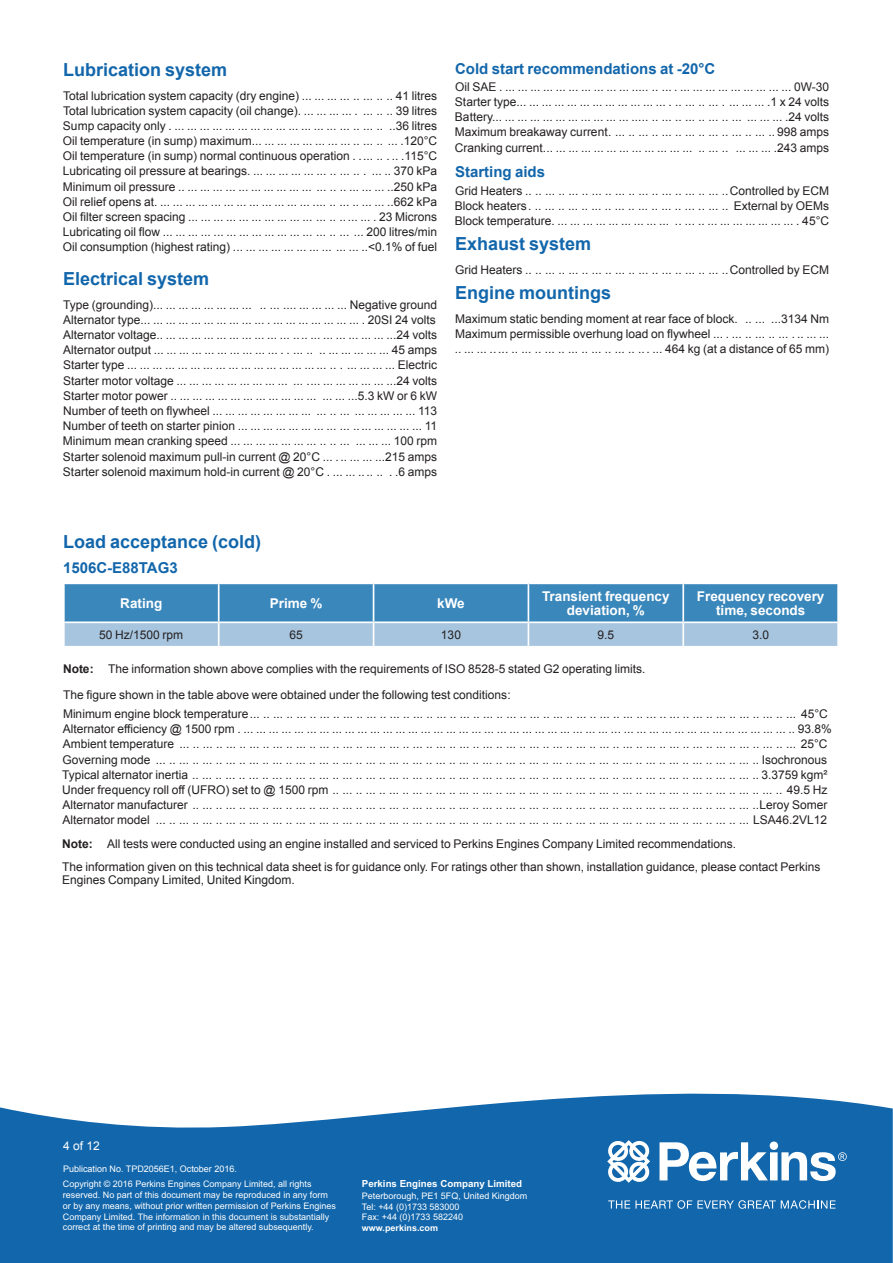
<style>
.page{position:relative;width:893px;height:1263px;background:#fff}
.page>*{position:absolute;margin:0;border:0;box-sizing:border-box;transform-origin:0 0}
.t1{font:700 18px "Arial";color:#1266ab}
.t2{font:700 15px "Arial";color:#1266ab}
.t3{font:700 13.5px/13.5px "Arial";color:#fff;text-align:center}
.t4{font:12px/15.1px "Arial";color:#231f20}
.t5{font:12px "Arial";color:#fff}
.t6{font:700 9.75px "Arial";color:#fff}
.t7{font:9px/10.8px "Arial";color:#fff}
.t8{font:700 9px "Arial";color:#fff}
.s1{font-weight:700}
</style>
<div class="page">
<svg style="left:0;top:1093px;width:893px;height:170px;background:#2a75b3"></svg>
<svg style="left:608px;top:1200px;width:227px;height:9px;background:#518fc1"></svg>
<svg style="left:607px;top:1140px;width:43px;height:43px"></svg>
<svg style="left:659px;top:1141px;width:188px;height:40px"></svg>
<svg style="left:64px;top:584px;width:773px;height:62px;background:#659fc9"></svg>
<hr style="left:682px;top:623px;width:2px;height:23px;background:#fff">
<hr style="left:63px;top:621px;width:156px;height:2px;background:#fff">
<hr style="left:219px;top:621px;width:155px;height:2px;background:#fff">
<hr style="left:374px;top:621px;width:154px;height:2px;background:#fff">
<hr style="left:528px;top:621px;width:155px;height:2px;background:#fff">
<hr style="left:683px;top:621px;width:156px;height:2px;background:#fff">
<hr style="left:63px;top:584px;width:2px;height:37px;background:#fff">
<hr style="left:218px;top:584px;width:2px;height:37px;background:#fff">
<hr style="left:373px;top:584px;width:1px;height:37px;background:#fff">
<hr style="left:528px;top:584px;width:1px;height:37px;background:#fff">
<hr style="left:682px;top:584px;width:2px;height:37px;background:#fff">
<h1 class="t1" style="left:63px;top:59px;width:166px">Lubrication system</h1>
<p class="t4" style="left:63px;top:88px;width:376px;text-align:justify">Total lubrication system capacity (dry engine) ... ... ... ... .. .. . .. .. 41 litres Total lubrication system capacity (oil change). ... ... ... ... . .. . . . .. 39 litres Sump capacity only . ... ... ... ... ... ... ... ... ... ... ... ... ... .. . . . .. . . . ..36 litres Oil temperature (in sump) maximum... ... ... ... ... ... ... ... .. .. . .. ... .120°C Oil temperature (in sump) normal continuous operation . ... . . . . .. .115°C Lubricating oil pressure at bearings. ... ... ... ... ... .. . . . .. . . . . ... .. 370 kPa Minimum oil pressure .. ... ... ... ... ... ... ... ... ... ... .. . . . .. ... ... ... ..250 kPa Oil relief opens at. ... ... ... ... ... ... ... ... ... ... ... ... ... . . . .. .. ... ... ..662 kPa Oil filter screen spacing ... ... ... ... ... ... ... ... ... ... . ....</p>
<p class="t4" style="left:340px;top:209px;width:99px">. ... ... . 23 Microns</p>
<p class="t4" style="left:63px;top:224px;width:376px;text-align:right">. . ... 200 litres/min<br>Oil consumption (highest rating) ... ... ... ... ... ... ... ... ... ... ..&lt;0.1% of fuel</p>
<h1 class="t1" style="left:63px;top:269px;width:148px">Electrical system</h1>
<p class="t4" style="left:63px;top:297px;width:376px;text-align:justify">Type (grounding)... ... ... ... ... ... ... ... . . . .. .... ... ... ... ... Negative ground Alternator type... ... ... ... ... ... ... ... ... ... . ... ... ... ... ... ... ... . 20SI 24 volts Alternator voltage.. ... ... ... ... ... ... ... ... ... ... .... ... ... ... ... ... ... ...24 volts Alternator output ... ... ... ... ... ... ... ... ... ... . .. .. ... .. ... ... ... ... ... 45 amps Starter type ... ... ... ... ... ... ... ... ... ... ... ... ... ... ... .. . . . . ... ... ... ... Electric Starter motor voltage ... ... ... ... ... ... ... ... ... .. . .... ... ... ... ... ... ...24 volts Starter motor power .. ... ... ... ... ... ... ... ... ... ... ... ... ... ...5.3 kW or 6 kW Number of teeth on flywheel ... ... ... ... ... ... ... ... .. . . . .. . ... ... ... ... ... 113<br>Number of teeth on starter pinion ... ... ... ... ... ... ... ... .. . . ... ... ... ... ... 11<br>Minimum mean cranking speed ... ... ... ... ... ... ... . . . . .. . ... ... ... 100 rpm Starter solenoid maximum pull-in current @ 20°C ... . .. ... ... ...215 amps Starter solenoid maximum hold-in current @ 20°C . ... ... ... . . . . .6 amps</p>
<p class="t4" style="left:63px;top:224px;width:261px">Lubricating oil flow ... ... ... ... ... ... ... ... ... ... ... ... . ....</p>
<p class="t2" style="left:455px;top:60px;width:262px">Cold start recommendations at -20°C</p>
<p class="t4" style="left:455px;top:79px;width:376px">Oil SAE . ... ... ... ... ... ... ... ... ... ... .... . . . .. . ... ... ... ... ... ... ... ... ... 0W-30<br>Starter type... ... ... ... ... ... ... ... ... ... ... ... ....</p>
<p class="t4" style="left:688px;top:94px;width:8px">.....</p>
<p class="t4" style="left:455px;top:94px;width:376px;text-align:justify;text-indent:257px">... ... ... ... .1 x 24 volts Battery... ... ... ... ... ... ... ... ... ... ... .... . . . .. . . . .. . . . .. . . . .. ... ... ... .24 volts Maximum breakaway current.. .. ... .. ... .. ... .. ... .. ... .. ... .. .. 998 amps Cranking current... ... ... ... ... ... ... ... ... ... ... ... . . . .. . . ... ... ... .243 amps</p>
<p class="t2" style="left:455px;top:164px;width:92px">Starting aids</p>
<p class="t4" style="left:455px;top:183px;width:376px">Grid Heaters . . . . .. . . . .. . . . .. . . . .. . . . .. . . . .. . . . .. . . . .. . . Controlled by ECM<br>Block heaters....</p>
<p class="t4" style="left:548px;top:198px;width:8px">.....</p>
<p class="t4" style="left:572px;top:198px;width:8px">.....</p>
<p class="t4" style="left:595px;top:198px;width:8px">.....</p>
<p class="t4" style="left:618px;top:198px;width:8px">.....</p>
<p class="t4" style="left:642px;top:198px;width:8px">.....</p>
<p class="t4" style="left:665px;top:198px;width:8px">.....</p>
<p class="t4" style="left:688px;top:198px;width:8px">.....</p>
<p class="t4" style="left:712px;top:198px;width:7px">.....</p>
<p class="t4" style="left:455px;top:198px;width:376px;text-align:right">External by OEMs<br>Block temperature. ... ... ... ... ... ... ... ... ... . . . .. . ... ... ... ... ... ... ... . 45°C</p>
<h1 class="t1" style="left:455px;top:234px;width:138px">Exhaust system</h1>
<p class="t4" style="left:455px;top:262px;width:376px">Grid Heaters . . . . .. . . . .. . . . .. . . . .. . . . .. . . . .. . . . .. . . . .. . . Controlled by ECM</p>
<h1 class="t1" style="left:455px;top:283px;width:158px">Engine mountings</h1>
<p class="t4" style="left:455px;top:311px;width:376px;text-align:justify">Maximum static bending moment at rear face of block. . . . .. ...3134 Nm Maximum permissible overhung load on flywheel ... . .. . . . .. . . . .. . . .. ... ... .. ... ... .. .. . . . .. . . . .. . . . .. . . . .. . . . .. . . . ... ... 464 kg (at a distance of 65 mm)</p>
<h1 class="t1" style="left:63px;top:531px;width:200px">Load acceptance (cold)</h1>
<p class="t2" style="left:63px;top:559px;width:116px">1506C-E88TAG3</p>
<p class="t3" style="left:120px;top:596px;width:43px">Rating</p>
<p class="t3" style="left:270px;top:596px;width:54px">Prime %</p>
<p class="t3" style="left:437px;top:596px;width:29px">kWe</p>
<p class="t3" style="left:542px;top:589px;width:129px">Transient frequency deviation, %</p>
<p class="t3" style="left:697px;top:589px;width:129px">Frequency recovery time, seconds</p>
<p class="t4" style="left:99px;top:627px;width:86px">50 Hz/1500 rpm</p>
<p class="t4" style="left:289px;top:627px;width:15px">65</p>
<p class="t4" style="left:441px;top:627px;width:22px">130</p>
<p class="t4" style="left:597px;top:627px;width:18px">9.5</p>
<p class="t4" style="left:752px;top:627px;width:18px">3.0</p>
<p class="t4" style="left:63px;top:656px;width:584px;line-height:25.7px"><span class="s1">Note:</span> The information shown above complies with the requirements of ISO 8528-5 stated G2 operating limits.<br>The figure shown in the table above were obtained under the following test conditions:</p>
<p class="t4" style="left:62px;top:706px;width:771px">Minimum engine block temperature.. . . . .. . . . .. . . . .. . . . .. . . . .. . . . .. . . . .. . . . .. . . . .. . . . .. . . . .. . . . .. . . . .. . . . .. . . . .. . . . .. . . . .. . . . .. . . . .. . . . .. . . . .. . . . .. . . . .. . 45°C Alternator efficiency @ 1500 rpm . ... ... ... ... ... ... ... ... ... ... ... ... ... ... ... ... ... ... ... ... ... ... ... ... ... ... ... ... ... ... ... ... ... ... ... ... ... ... ... ... ... ... ... .. 93.8% Ambient temperature.. .. ... .. ... .. ... .. ... .. ... .. ... .. ... .. ... .. ... .. ... .. ... .. ... .. ... .. ... .. ... .. ... .. ... .. ... .. ... .. ... .. ... .. ... .. ... .. ... .. ... .. ... . 25°C Governing mode.. .. ... .. ... .. ... .. ... .. ... .. ... .. ... .. ... .. ... .. ... .. ... .. ... .. ... .. ... .. ... .. ... .. ... .. ... .. ... .. ... .. ... .. ... .. ... .. ... .. ... .. Isochronous Typical alternator inertia .. .. . .. .. . .. .. . .. .. . .. .. . .. .. . .. .. . .. .. . .. .. . .. .. . .. .. . .. .. . .. .. . .. .. . .. .. . .. .. . .. .. . .. .. . .. .. . .. .. . .. .. . .. .. . .. .. . .. .. . .. 3.3759 kgm²<br>Under frequency roll off (UFRO) set to @ 1500 rpm .. .. . .. .. . .. .. . .. .. . .. .. . .. .. . .. .. . .. .. . .. .. . .. .. . .. .. . .. .. . .. .. . .. .. . .. .. . .. .. . .. .. . .. .. . .. .. . .. 49.5 Hz Alternator manufacturer .. .. . .. .. . .. .. . .. .. . .. .. . .. .. . .. .. . .. .. . .. .. . .. .. . .. .. . .. .. . .. .. . .. .. . .. .. . .. .. . .. .. . .. .. . .. .. . .. .. . .. .. . .. .. . .. .. . .. .. . ..Leroy Somer Alternator model.. .. ... .. ... .. ... .. ... .. ... .. ... .. ... .. ... .. ... .. ... .. ... .. ... .. ... .. ... .. ... .. ... .. ... .. ... .. ... .. ... .. ... .. ... .. ... .. ... .. ... .LSA46.2VL12</p>
<p class="t4" style="left:62px;top:832px;width:760px;line-height:23.7px"><span class="s1">Note:</span> All tests were conducted using an engine installed and serviced to Perkins Engines Company Limited recommendations.<br>The information given on this technical data sheet is for guidance only. For ratings other than shown, installation guidance, please contact Perkins</p>
<p class="t4" style="left:62px;top:873px;width:234px">Engines Company Limited, United Kingdom.</p>
<p class="t5" style="left:63px;top:1139px;width:38px">4 of 12</p>
<p class="t7" style="left:63px;top:1163px;width:175px">Publication No. TPD2056E1, October 2016.</p>
<p class="t7" style="left:63px;top:1178px;width:275px">Copyright © 2016 Perkins Engines Company Limited, all rights reserved. No part of this document may be reproduced in any form or by any means, without prior written permission of Perkins Engines Company Limited. The information in this document is substantially correct at the time of printing and may be altered subsequently.</p>
<p class="t6" style="left:362px;top:1178px;width:162px">Perkins Engines Company Limited</p>
<p class="t7" style="left:362px;top:1190px;width:167px">Peterborough, PE1 5FQ, United Kingdom<br>Tel: +44 (0)1733 583000<br>Fax: +44 (0)1733 582240</p>
<p class="t8" style="left:362px;top:1222px;width:78px">www.perkins.com</p>
</div>
